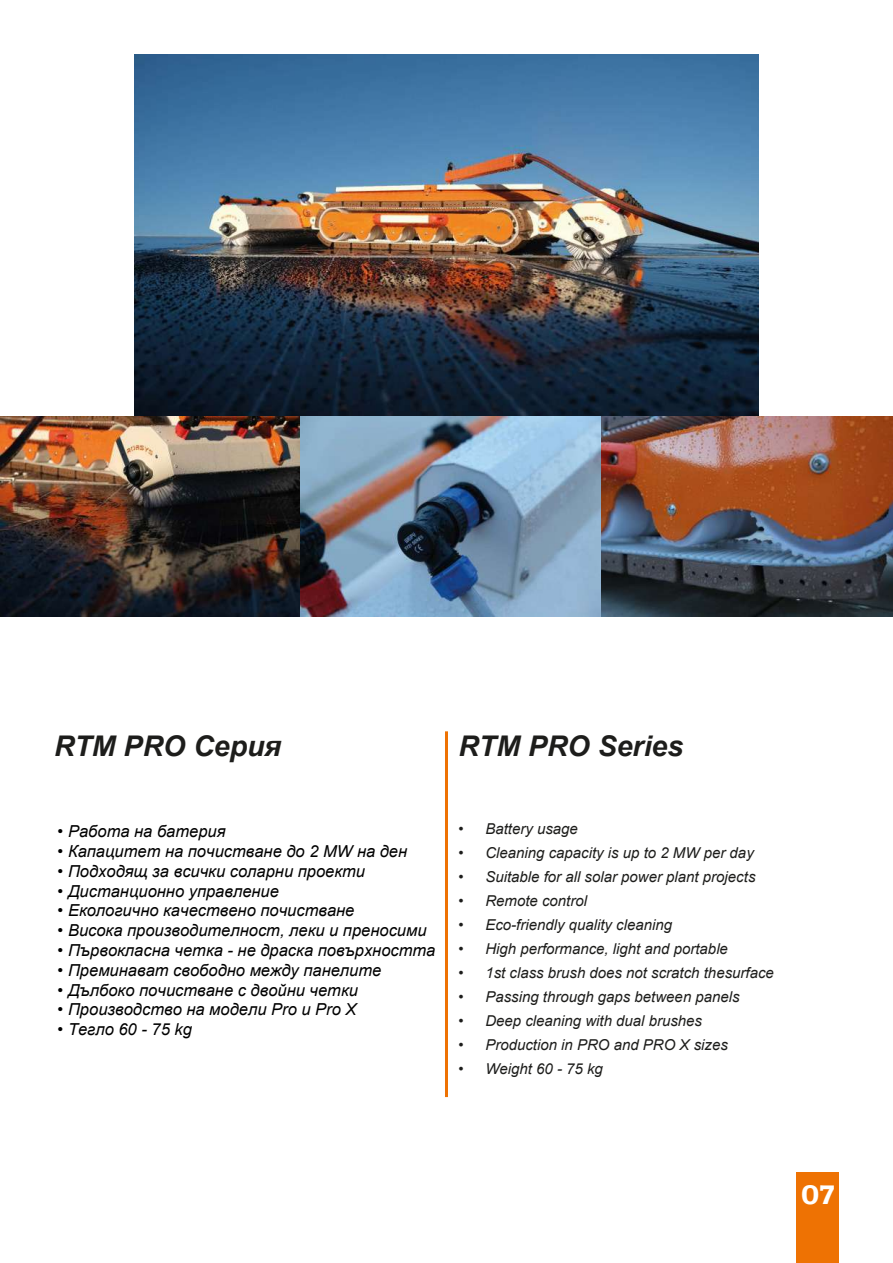
<style>
.page{position:relative;width:893px;height:1263px;background:#fff}
.page>*{position:absolute;margin:0;border:0;box-sizing:border-box;transform-origin:0 0}
.t1{font:italic 700 28.5px "Arial";color:#1d1d1b}
.t2{font:700 28.5px "Bandera Pro";color:#fff}
.t3{font:italic 16.5px "Arial";color:#000}
.t4{font:italic 15px "Arial";color:#1d1d1b}
</style>
<div class="page">
<div style="left:796px;top:1172px;width:43px;height:91px;background:#ee7203"></div>
<img style="left:134px;top:54px;width:625px;height:362px">
<img style="left:0;top:416px;width:893px;height:201px">
<hr style="left:445px;top:731px;width:3px;height:366px;background:#ee7203">
<h1 class="t1" style="left:54px;top:727px;width:229px">RTM PRO Серия</h1>
<h1 class="t1" style="left:458px;top:727px;width:226px">RTM PRO Series</h1>
<p class="t3" style="left:58px;top:821px;width:169px">• Работа на батерия</p>
<p class="t3" style="left:58px;top:840px;width:351px">• Капацитет на почистване до 2 MW на ден</p>
<p class="t3" style="left:58px;top:860px;width:309px">• Подходящ за всички соларни проекти</p>
<p class="t3" style="left:58px;top:880px;width:223px">• Дистанционно управление</p>
<p class="t3" style="left:58px;top:900px;width:298px">• Екологично качествено почистване</p>
<p class="t3" style="left:58px;top:920px;width:370px">• Висока производителност, леки и преносими</p>
<p class="t3" style="left:58px;top:939px;width:379px">• Първокласна четка - не драска повърхността</p>
<p class="t3" style="left:58px;top:959px;width:325px">• Преминават свободно между панелите</p>
<p class="t3" style="left:58px;top:979px;width:302px">• Дълбоко почистване с двойни четки</p>
<p class="t3" style="left:58px;top:999px;width:300px">• Производство на модели Pro и Pro X</p>
<p class="t3" style="left:58px;top:1019px;width:136px">• Тегло 60 - 75 kg</p>
<p class="t4" style="left:458px;top:819px;width:121px">• Battery usage</p>
<p class="t4" style="left:458px;top:843px;width:297px">• Cleaning capacity is up to 2 MW per day</p>
<p class="t4" style="left:458px;top:867px;width:299px">• Suitable for all solar power plant projects</p>
<p class="t4" style="left:458px;top:891px;width:130px">• Remote control</p>
<p class="t4" style="left:458px;top:915px;width:215px">• Eco-friendly quality cleaning</p>
<p class="t4" style="left:458px;top:939px;width:271px">• High performance, light and portable</p>
<p class="t4" style="left:458px;top:963px;width:317px">• 1st class brush does not scratch thesurface</p>
<p class="t4" style="left:458px;top:987px;width:283px">• Passing through gaps between panels</p>
<p class="t4" style="left:458px;top:1011px;width:245px">• Deep cleaning with dual brushes</p>
<p class="t4" style="left:458px;top:1035px;width:271px">• Production in PRO and PRO X sizes</p>
<p class="t4" style="left:458px;top:1059px;width:146px">• Weight 60 - 75 kg</p>
<h1 class="t2" style="left:801px;top:1176px;width:35px">07</h1>
</div>
